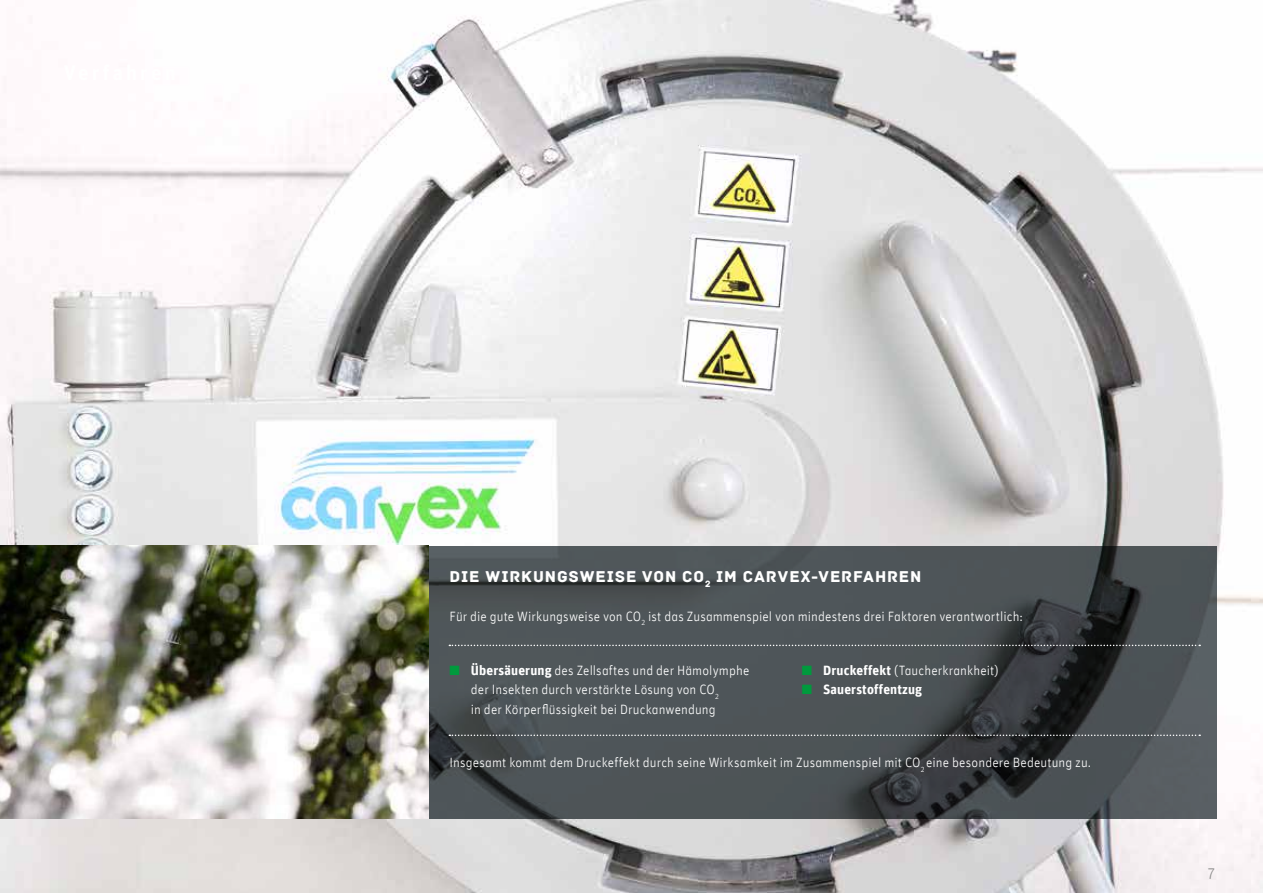
<style>
.page{position:relative;width:1263px;height:893px;background:#fff}
.page>*{position:absolute;margin:0;border:0;box-sizing:border-box;transform-origin:0 0}
.t1{font:16.5px "Archive";letter-spacing:.05em;color:#fff}
.t2{font:15px "Unit Light Alternate";color:#878786}
.t3{font:13.5px/19.5px "Unit Light Alternate";letter-spacing:.005em;color:#fff}
.t4{font:13.5px "Unit Bold TF";letter-spacing:.01em;color:#fff}
.s1{color:#009a3d}
.s2{font-family:"Unit Bold TF"}
</style>
<div class="page">
<img style="left:0;top:0;width:1263px;height:893px">
<svg style="left:428px;top:546px;width:788px;height:272px;background:#484e51"></svg>
<img style="left:0;top:546px;width:428px;height:272px">
<svg style="left:449px;top:734px;width:751px;height:2px;background:#767a7c"></svg>
<svg style="left:449px;top:645px;width:751px;height:1px"></svg>
<p class="t1" style="left:450px;top:567px;width:473px">DIE WIRKUNGSWEISE VON CO<sub>2</sub> IM CARVEX-VERFAHREN</p>
<p class="t3" style="left:450px;top:606px;width:575px">Für die gute Wirkungsweise von CO<sub>2</sub> ist das Zusammenspiel von mindestens drei Faktoren verantwortlich:</p>
<p class="t3" style="left:471px;top:660px;width:280px;text-indent:-21px"><span class="s1">■</span> <span class="s2">Übersäuerung</span> des Zellsaftes und der Hämolymphe der Insekten durch verstärkte Lösung von CO<sub>2<br></sub>in der Körperflüssigkeit bei Druckanwendung</p>
<p class="t3" style="left:802px;top:660px;width:198px"><span class="s1">■</span> <span class="s2">Druckeffekt</span> (Taucherkrankheit)</p>
<p class="t4" style="left:802px;top:681px;width:122px"><span class="s1">■</span> Sauerstoffentzug</p>
<p class="t3" style="left:450px;top:753px;width:643px">Insgesamt kommt dem Druckeffekt durch seine Wirksamkeit im Zusammenspiel mit CO<sub>2</sub> eine besondere Bedeutung zu.</p>
<p class="t2" style="left:1208px;top:864px;width:9px">7</p>
</div>
